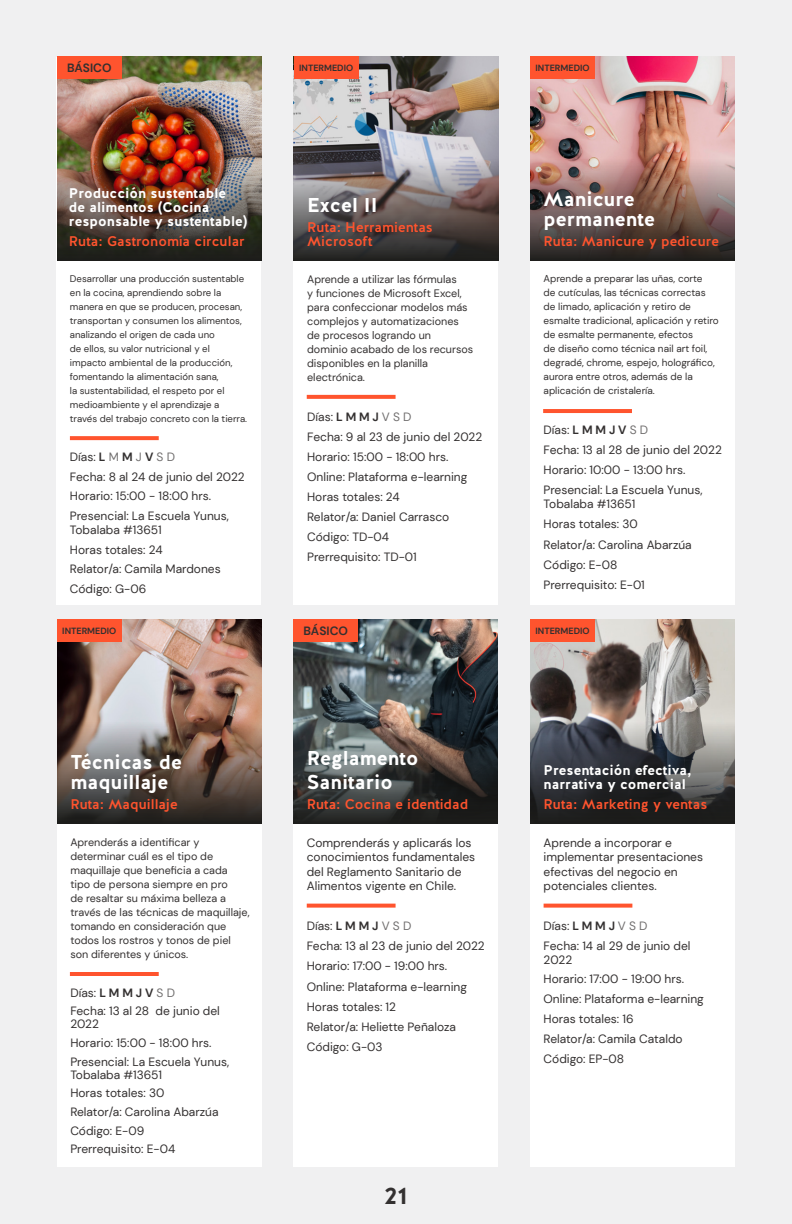
<style>
.page{position:relative;width:792px;height:1224px;background:#f0f0f1}
.page>*{position:absolute;margin:0;border:0;box-sizing:border-box;transform-origin:0 0}
.t1{font:700 24px "Halis GR";color:#333030}
.t2{font:700 20px/20px "Halis GR";color:#fff}
.t3{font:500 14px/14px "Halis GR";color:#ff542e}
.t4{font:700 14px/14px "Halis GR";color:#fff}
.t5{font:12px/14.4px "DM Sans";color:#333030}
.t6{font:700 12px "DM Sans";color:#333030}
.t7{font:10.8px/14px "DM Sans";color:#333030}
.t8{font:10px/14px "DM Sans";color:#333030}
.t9{font:9.6px/14px "DM Sans";color:#333030}
.t10{font:700 9px "DM Sans";color:#333030}
.s1{font-weight:700}
.s2{color:#706e6e}
</style>
<div class="page">
<div style="left:530px;top:620px;width:204px;height:547px;background:#fff"></div>
<img style="left:530px;top:620px;width:204px;height:102px">
<svg style="left:544px;top:904px;width:88px;height:4px"></svg>
<img style="left:530px;top:722px;width:204px;height:102px">
<div style="left:57px;top:57px;width:204px;height:547px;background:#fff"></div>
<svg style="left:70px;top:436px;width:89px;height:4px"></svg>
<img style="left:57px;top:57px;width:204px;height:102px">
<img style="left:57px;top:159px;width:204px;height:102px">
<div style="left:57px;top:57px;width:65px;height:22px;background:#ff542e"></div>
<div style="left:294px;top:57px;width:204px;height:547px;background:#fff"></div>
<div style="left:530px;top:57px;width:204px;height:547px;background:#fff"></div>
<div style="left:57px;top:620px;width:204px;height:547px;background:#fff"></div>
<img style="left:294px;top:57px;width:204px;height:102px">
<img style="left:530px;top:57px;width:204px;height:102px">
<img style="left:57px;top:620px;width:204px;height:102px">
<svg style="left:307px;top:395px;width:89px;height:4px"></svg>
<hr style="left:543px;top:409px;width:89px;height:4px;background:#ff542e">
<hr style="left:70px;top:972px;width:89px;height:4px;background:#ff542e">
<img style="left:294px;top:159px;width:204px;height:102px">
<img style="left:530px;top:159px;width:204px;height:102px">
<img style="left:57px;top:722px;width:204px;height:102px">
<div style="left:294px;top:57px;width:64px;height:22px;background:#ff542e"></div>
<div style="left:530px;top:57px;width:65px;height:22px;background:#ff542e"></div>
<div style="left:57px;top:620px;width:65px;height:22px;background:#ff542e"></div>
<div style="left:294px;top:620px;width:204px;height:547px;background:#fff"></div>
<img style="left:294px;top:620px;width:204px;height:102px">
<svg style="left:307px;top:904px;width:89px;height:4px"></svg>
<img style="left:294px;top:722px;width:204px;height:102px">
<div style="left:294px;top:620px;width:64px;height:22px;background:#ff542e"></div>
<div style="left:530px;top:620px;width:65px;height:22px;background:#ff542e"></div>
<p class="t6" style="left:67px;top:60px;width:46px">BÁSICO</p>
<p class="t4" style="left:69px;top:186px;width:180px">Producción sustentable<br>de alimentos (Cocina responsable y sustentable)</p>
<p class="t3" style="left:69px;top:234px;width:177px">Ruta: Gastronomía circular</p>
<p class="t9" style="left:70px;top:271px;width:179px">Desarrollar una producción sustentable en la cocina, aprendiendo sobre la manera en que se producen, procesan, transportan y consumen los alimentos, analizando el origen de cada uno<br>de ellos, su valor nutricional y el impacto ambiental de la producción, fomentando la alimentación sana,<br>la sustentabilidad, el respeto por el medioambiente y el aprendizaje a través del trabajo concreto con la tierra.</p>
<p class="t5" style="left:70px;top:450px;width:107px">Días: <span class="s1">L</span> <span class="s2">M</span> <span class="s1">M</span> <span class="s2">J</span> <span class="s1">V</span> <span class="s2">S D</span></p>
<p class="t5" style="left:70px;top:469px;width:176px">Fecha: 8 al 24 de junio del 2022</p>
<p class="t5" style="left:70px;top:489px;width:143px">Horario: 15:00 - 18:00 hrs.</p>
<p class="t5" style="left:70px;top:509px;width:160px">Presencial: La Escuela Yunus,<br>Tobalaba #13651</p>
<p class="t5" style="left:70px;top:542px;width:94px">Horas totales: 24</p>
<p class="t5" style="left:70px;top:562px;width:152px">Relator/a: Camila Mardones</p>
<p class="t5" style="left:70px;top:582px;width:78px">Código: G-06</p>
<p class="t10" style="left:62px;top:625px;width:56px">INTERMEDIO</p>
<p class="t2" style="left:70px;top:753px;width:113px">Técnicas de maquillaje</p>
<p class="t3" style="left:70px;top:798px;width:109px">Ruta: Maquillaje</p>
<p class="t7" style="left:70px;top:835px;width:181px">Aprenderás a identificar y determinar cuál es el tipo de maquillaje que beneficia a cada tipo de persona siempre en pro<br>de resaltar su máxima belleza a través de las técnicas de maquillaje, tomando en consideración que todos los rostros y tonos de piel son diferentes y únicos.</p>
<p class="t5" style="left:70px;top:985px;width:106px">Días: <span class="s1">L M M J V</span> <span class="s2">S D</span></p>
<p class="t5" style="left:70px;top:1004px;width:151px;line-height:13px">Fecha: 13 al 28 de junio del<br>2022</p>
<p class="t5" style="left:70px;top:1035px;width:143px">Horario: 15:00 - 18:00 hrs.</p>
<p class="t5" style="left:70px;top:1055px;width:160px;line-height:13px">Presencial: La Escuela Yunus,<br>Tobalaba #13651</p>
<p class="t5" style="left:70px;top:1086px;width:96px">Horas totales: 30</p>
<p class="t5" style="left:70px;top:1104px;width:150px">Relator/a: Carolina Abarzúa</p>
<p class="t5" style="left:70px;top:1123px;width:76px">Código: E-09</p>
<p class="t5" style="left:70px;top:1142px;width:106px">Prerrequisito: E-04</p>
<p class="t10" style="left:299px;top:62px;width:56px">INTERMEDIO</p>
<p class="t10" style="left:536px;top:62px;width:56px">INTERMEDIO</p>
<p class="t2" style="left:307px;top:196px;width:72px">Excel II</p>
<p class="t3" style="left:307px;top:221px;width:127px">Ruta: Herramientas<br>Microsoft</p>
<p class="t7" style="left:307px;top:272px;width:168px">Aprende a utilizar las fórmulas<br>y funciones de Microsoft Excel, para confeccionar modelos más complejos y automatizaciones de procesos logrando un dominio acabado de los recursos disponibles en la planilla electrónica.</p>
<p class="t5" style="left:307px;top:410px;width:106px">Días: <span class="s1">L M M J</span> <span class="s2">V S D</span></p>
<p class="t5" style="left:307px;top:430px;width:177px">Fecha: 9 al 23 de junio del 2022</p>
<p class="t5" style="left:307px;top:450px;width:143px">Horario: 15:00 - 18:00 hrs.</p>
<p class="t5" style="left:307px;top:470px;width:162px">Online: Plataforma e-learning</p>
<p class="t5" style="left:307px;top:490px;width:94px">Horas totales: 24</p>
<p class="t5" style="left:307px;top:510px;width:144px">Relator/a: Daniel Carrasco</p>
<p class="t5" style="left:307px;top:530px;width:84px">Código: TD-04</p>
<p class="t5" style="left:307px;top:550px;width:111px">Prerrequisito: TD-01</p>
<p class="t2" style="left:544px;top:190px;width:113px">Manicure permanente</p>
<p class="t3" style="left:544px;top:235px;width:177px">Ruta: Manicure y pedicure</p>
<p class="t8" style="left:544px;top:272px;width:177px">Aprende a preparar las uñas, corte<br>de cutículas, las técnicas correctas de limado, aplicación y retiro de esmalte tradicional, aplicación y retiro de esmalte permanente, efectos<br>de diseño como técnica nail art foil, degradé, chrome, espejo, holográfico, aurora entre otros, además de la aplicación de cristalería.</p>
<p class="t5" style="left:544px;top:423px;width:106px">Días: <span class="s1">L M M J V</span> <span class="s2">S D</span></p>
<p class="t5" style="left:544px;top:443px;width:180px">Fecha: 13 al 28 de junio del 2022</p>
<p class="t5" style="left:544px;top:463px;width:143px">Horario: 10:00 - 13:00 hrs.</p>
<p class="t5" style="left:544px;top:483px;width:160px">Presencial: La Escuela Yunus,<br>Tobalaba #13651</p>
<p class="t5" style="left:544px;top:517px;width:96px">Horas totales: 30</p>
<p class="t5" style="left:544px;top:537px;width:150px">Relator/a: Carolina Abarzúa</p>
<p class="t5" style="left:544px;top:557px;width:75px">Código: E-08</p>
<p class="t5" style="left:544px;top:577px;width:103px">Prerrequisito: E-01</p>
<p class="t6" style="left:303px;top:623px;width:46px">BÁSICO</p>
<p class="t10" style="left:536px;top:625px;width:56px">INTERMEDIO</p>
<p class="t2" style="left:307px;top:747px;width:113px;line-height:24px">Reglamento<br>Sanitario</p>
<p class="t3" style="left:307px;top:798px;width:163px">Ruta: Cocina e identidad</p>
<p class="t5" style="left:307px;top:836px;width:170px">Comprenderás y aplicarás los conocimientos fundamentales del Reglamento Sanitario de<br>Alimentos vigente en Chile.</p>
<p class="t5" style="left:307px;top:919px;width:106px">Días: <span class="s1">L M M J</span> <span class="s2">V S D</span></p>
<p class="t5" style="left:307px;top:939px;width:179px">Fecha: 13 al 23 de junio del 2022</p>
<p class="t5" style="left:307px;top:959px;width:142px">Horario: 17:00 - 19:00 hrs.</p>
<p class="t5" style="left:307px;top:979px;width:162px">Online: Plataforma e-learning</p>
<p class="t5" style="left:307px;top:999px;width:91px">Horas totales: 12</p>
<p class="t5" style="left:307px;top:1019px;width:151px">Relator/a: Heliette Peñaloza</p>
<p class="t5" style="left:307px;top:1039px;width:77px">Código: G-03</p>
<h1 class="t1" style="left:385px;top:1180px;width:24px">21</h1>
<p class="t4" style="left:544px;top:763px;width:150px">Presentación efectiva, narrativa y comercial</p>
<p class="t3" style="left:544px;top:797px;width:165px">Ruta: Marketing y ventas</p>
<p class="t5" style="left:544px;top:836px;width:161px">Aprende a incorporar e implementar presentaciones efectivas del negocio en potenciales clientes.</p>
<p class="t5" style="left:544px;top:918px;width:106px">Días: <span class="s1">L M M J</span> <span class="s2">V S D</span></p>
<p class="t5" style="left:544px;top:938px;width:148px">Fecha: 14 al 29 de junio del<br>2022</p>
<p class="t5" style="left:544px;top:972px;width:142px">Horario: 17:00 - 19:00 hrs.</p>
<p class="t5" style="left:544px;top:992px;width:162px">Online: Plataforma e-learning</p>
<p class="t5" style="left:544px;top:1012px;width:91px">Horas totales: 16</p>
<p class="t5" style="left:544px;top:1031px;width:141px">Relator/a: Camila Cataldo</p>
<p class="t5" style="left:544px;top:1051px;width:82px">Código: EP-08</p>
</div>
